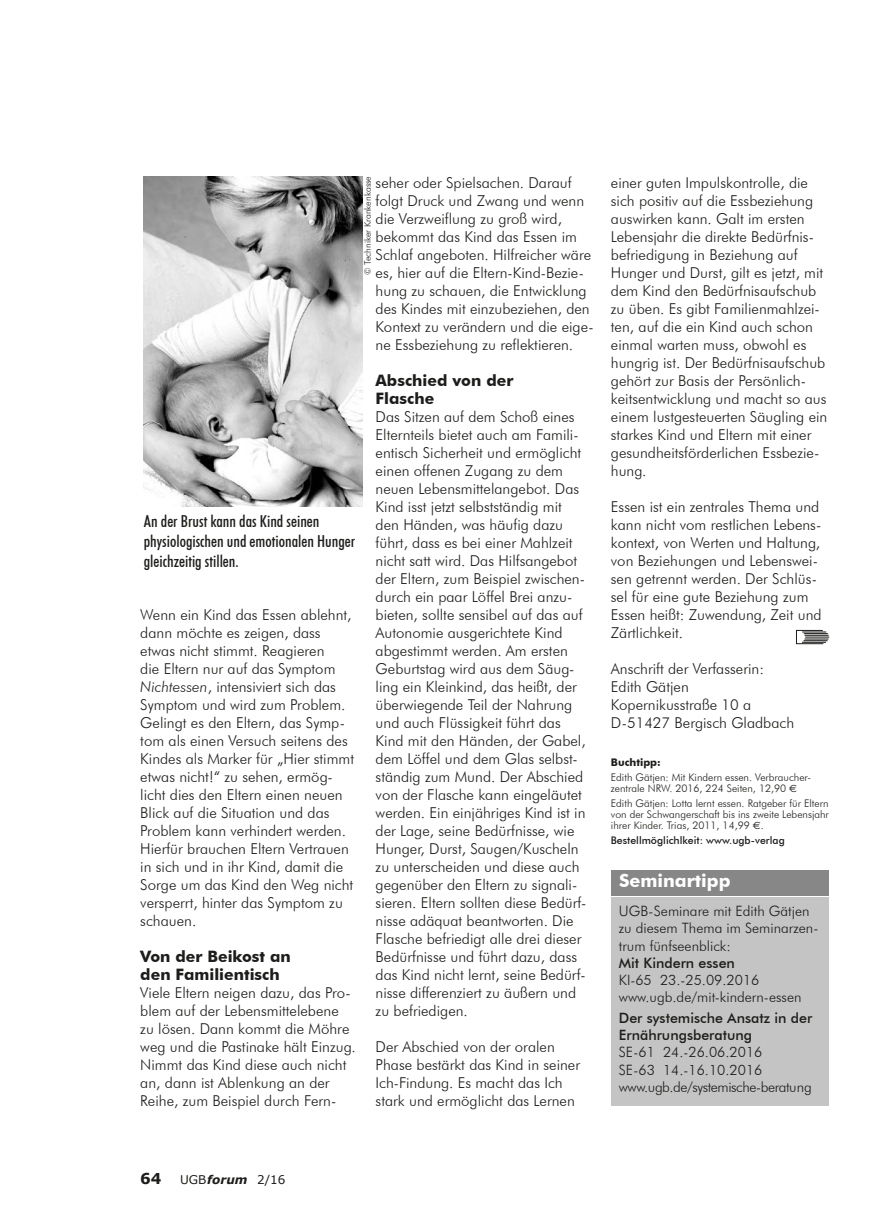
<style>
.page{position:relative;width:893px;height:1208px;background:#fff}
.page>*{position:absolute;margin:0;border:0;box-sizing:border-box;transform-origin:0 0}
.t1{font:700 18px "Futura BT";color:#fff}
.t2{font:500 condensed 16.5px/19.8px "Futura BT";color:#1d1d1b}
.t3{font:700 15.75px/18px "Futura BT";color:#1d1d1b}
.t4{font:300 15px/18px "Futura BT";color:#1d1d1b}
.t5{font:300 14.25px/17.1px "Futura BT";color:#1d1d1b}
.t6{font:300 14.25px/17.1px "Futura BT";letter-spacing:-.03em;color:#1d1d1b}
.t7{font:500 14.25px/17.1px "Futura BT";color:#1d1d1b}
.t8{font:12px "Verdana";color:#1d1d1b}
.t9{font:300 10.5px/10.9px "Futura BT";color:#1d1d1b}
.t10{font:500 10.5px "Futura BT";color:#1d1d1b}
.t11{font:700 10.5px "Futura BT";color:#1d1d1b}
.t12{font:300 9px "Futura BT";color:#1d1d1b}
.s1{font-style:italic}
.s2{font-family:"Euro Sans Std";font-weight:400}
.s3{font-weight:700;font-size:15px}
.s4{font-weight:700;font-style:italic}
</style>
<div class="page">
<div style="left:611px;top:897px;width:217px;height:209px;background:#c4c4c4"></div>
<div style="left:611px;top:870px;width:217px;height:25px;background:#878787"></div>
<img style="left:144px;top:176px;width:219px;height:330px">
<svg style="left:796px;top:630px;width:33px;height:14px"></svg>
<p class="t2" style="left:144px;top:511px;width:213px">An der Brust kann das Kind seinen physiologischen und emotionalen Hunger gleichzeitig stillen.</p>
<p class="t4" style="left:140px;top:605px;width:215px">Wenn ein Kind das Essen ablehnt, dann möchte es zeigen, dass etwas nicht stimmt. Reagieren<br>die Eltern nur auf das Symptom<br><span class="s1">Nichtessen</span>, intensiviert sich das<br>Symptom und wird zum Problem.<br>Gelingt es den Eltern, das Symp&shy;tom als einen Versuch seitens des<br>Kindes als Marker für „Hier stimmt etwas nicht!“ zu sehen, ermög&shy;licht dies den Eltern einen neuen<br>Blick auf die Situation und das<br>Problem kann verhindert werden.<br>Hierfür brauchen Eltern Vertrauen in sich und in ihr Kind, damit die<br>Sorge um das Kind den Weg nicht versperrt, hinter das Symptom zu schauen.</p>
<p class="t3" style="left:140px;top:947px;width:152px">Von der Beikost an den Familientisch</p>
<p class="t4" style="left:140px;top:983px;width:217px">Viele Eltern neigen dazu, das Pro&shy;blem auf der Lebensmittelebene zu lösen. Dann kommt die Möhre weg und die Pastinake hält Einzug.<br>Nimmt das Kind diese auch nicht an, dann ist Ablenkung an der<br>Reihe, zum Beispiel durch Fern-</p>
<p class="t4" style="left:376px;top:173px;width:220px">seher oder Spielsachen. Darauf folgt Druck und Zwang und wenn die Verzweiflung zu groß wird, bekommt das Kind das Essen im<br>Schlaf angeboten. Hilfreicher wäre es, hier auf die Eltern-Kind-Bezie&shy;hung zu schauen, die Entwicklung des Kindes mit einzubeziehen, den<br>Kontext zu verändern und die eige&shy;ne Essbeziehung zu reflektieren.</p>
<p class="t3" style="left:376px;top:371px;width:139px">Abschied von der<br>Flasche</p>
<p class="t4" style="left:376px;top:407px;width:212px">Das Sitzen auf dem Schoß eines<br>Elternteils bietet auch am Famili&shy;entisch Sicherheit und ermöglicht einen offenen Zugang zu dem neuen Lebensmittelangebot. Das<br>Kind isst jetzt selbstständig mit den Händen, was häufig dazu führt, dass es bei einer Mahlzeit nicht satt wird. Das Hilfsangebot der Eltern, zum Beispiel zwischen&shy;durch ein paar Löffel Brei anzu&shy;bieten, sollte sensibel auf das auf<br>Autonomie ausgerichtete Kind abgestimmt werden. Am ersten<br>Geburtstag wird aus dem Säug&shy;ling ein Kleinkind, das heißt, der überwiegende Teil der Nahrung und auch Flüssigkeit führt das<br>Kind mit den Händen, der Gabel, dem Löffel und dem Glas selbst&shy;ständig zum Mund. Der Abschied von der Flasche kann eingeläutet werden. Ein einjähriges Kind ist in der Lage, seine Bedürfnisse, wie<br>Hunger, Durst, Saugen/Kuscheln zu unterscheiden und diese auch gegenüber den Eltern zu signali&shy;sieren. Eltern sollten diese Bedürf&shy;nisse adäquat beantworten. Die<br>Flasche befriedigt alle drei dieser<br>Bedürfnisse und führt dazu, dass das Kind nicht lernt, seine Bedürf&shy;nisse differenziert zu äußern und zu befriedigen.</p>
<p class="t4" style="left:376px;top:1037px;width:206px">Der Abschied von der oralen<br>Phase bestärkt das Kind in seiner<br>Ich-Findung. Es macht das Ich stark und ermöglicht das Lernen</p>
<p class="t12" style="left:362px;top:275px;width:100px;rotate:-90deg">© Techniker Krankenkasse</p>
<p class="t4" style="left:611px;top:173px;width:218px">einer guten Impulskontrolle, die sich positiv auf die Essbeziehung auswirken kann. Galt im ersten<br>Lebensjahr die direkte Bedürfnis&shy;befriedigung in Beziehung auf<br>Hunger und Durst, gilt es jetzt, mit dem Kind den Bedürfnisaufschub zu üben. Es gibt Familienmahlzei&shy;ten, auf die ein Kind auch schon einmal warten muss, obwohl es hungrig ist. Der Bedürfnisaufschub gehört zur Basis der Persönlich&shy;keitsentwicklung und macht so aus einem lustgesteuerten Säugling ein starkes Kind und Eltern mit einer gesundheitsförderlichen Essbezie&shy;hung.</p>
<p class="t4" style="left:611px;top:497px;width:212px">Essen ist ein zentrales Thema und kann nicht vom restlichen Lebens&shy;kontext, von Werten und Haltung, von Beziehungen und Lebenswei&shy;sen getrennt werden. Der Schlüs&shy;sel für eine gute Beziehung zum<br>Essen heißt: Zuwendung, Zeit und<br>Zärtlichkeit.</p>
<p class="t4" style="left:611px;top:659px;width:185px">Anschrift der Verfasserin:<br>Edith Gätjen<br>Kopernikusstraße 10 a<br>D-51427 Bergisch Gladbach</p>
<p class="t11" style="left:611px;top:755px;width:51px">Buchtipp:</p>
<p class="t9" style="left:611px;top:771px;width:200px">Edith Gätjen: Mit Kindern essen. Verbraucher&shy;zentrale NRW. 2016, 224 Seiten, 12,90 <span class="s2">€</span></p>
<p class="t9" style="left:611px;top:797px;width:219px;text-align:justify">Edith Gätjen: Lotta lernt essen. Ratgeber für Eltern von der Schwangerschaft bis ins zweite Lebensjahr ihrer Kinder. Trias, 2011, 14,99 <span class="s2">€</span>.</p>
<p class="t10" style="left:611px;top:834px;width:175px">Bestellmöglichlkeit: www.ugb-verlag</p>
<p class="t1" style="left:619px;top:870px;width:113px">Seminartipp</p>
<p class="t5" style="left:619px;top:902px;width:201px">UGB-Seminare mit Edith Gätjen zu diesem Thema im Seminarzen&shy;trum fünfseenblick:</p>
<p class="t7" style="left:619px;top:954px;width:118px">Mit Kindern essen</p>
<p class="t5" style="left:619px;top:971px;width:184px">KI-65 23.-25.09.2016 www.ugb.de/mit-kindern-essen</p>
<p class="t7" style="left:619px;top:1009px;width:195px">Der systemische Ansatz in der<br>Ernährungsberatung</p>
<p class="t6" style="left:619px;top:1043px;width:194px">SE-61 24.-26.06.2016<br>SE-63 14.-16.10.2016 www.ugb.de/systemische-beratung</p>
<p class="t8" style="left:140px;top:1171px;width:147px"><span class="s3">64</span> UGB<span class="s4">forum</span> 2/16</p>
</div>
